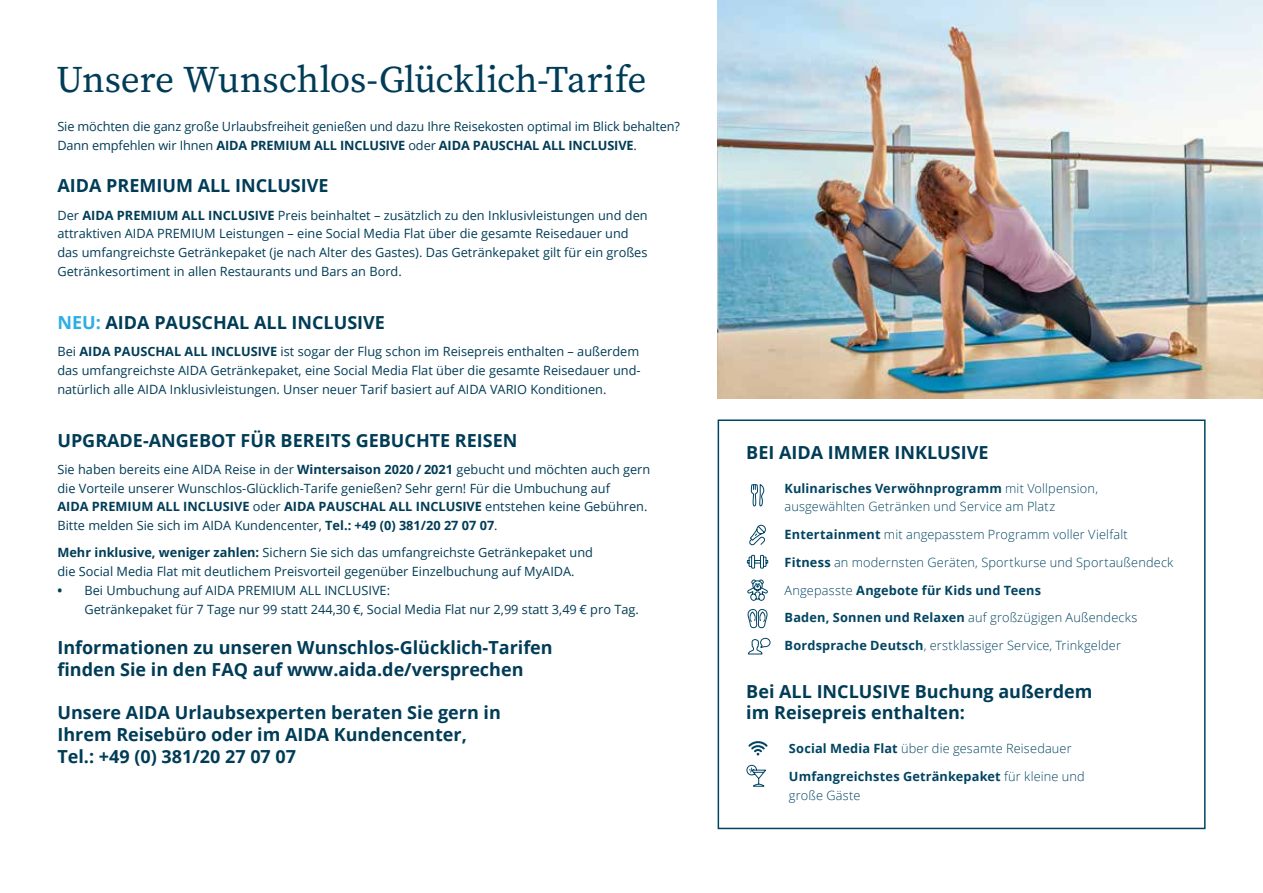
<style>
.page{position:relative;width:1263px;height:893px;background:#fff}
.page>*{position:absolute;margin:0;border:0;box-sizing:border-box;transform-origin:0 0}
.t1{font:37.5px "Source Serif Variable";letter-spacing:-.005em;color:#003c57}
.t2{font:700 18px/21.8px "Open Sans";color:#003c57}
.t3{font:12.75px/18.8px "Open Sans";color:#003c57}
.t4{font:300 12.75px/27.8px "Open Sans";letter-spacing:.015em;color:#004462}
.t5{font:700 12.75px/27.8px "Open Sans";letter-spacing:.01em;color:#004462}
.s1{font-weight:700}
.s2{color:#2bafe6}
.s3{font-weight:300}
</style>
<div class="page">
<img style="left:718px;top:0;width:545px;height:399px">
<div style="left:718px;top:419px;width:487px;height:410px;border:2px solid #004462"></div>
<svg style="left:750px;top:484px;width:15px;height:23px"></svg>
<svg style="left:749px;top:524px;width:17px;height:22px"></svg>
<svg style="left:746px;top:554px;width:22px;height:15px"></svg>
<svg style="left:747px;top:579px;width:21px;height:22px"></svg>
<svg style="left:747px;top:609px;width:24px;height:46px"></svg>
<svg style="left:748px;top:741px;width:20px;height:14px"></svg>
<svg style="left:746px;top:764px;width:20px;height:23px"></svg>
<h1 class="t1" style="left:56px;top:55px;width:592px">Unsere Wunschlos-Glücklich-Tarife</h1>
<p class="t3" style="left:57px;top:117px;width:624px">Sie möchten die ganz große Urlaubsfreiheit genießen und dazu Ihre Reisekosten optimal im Blick behalten?<br>Dann empfehlen wir Ihnen <span class="s1">AIDA PREMIUM ALL INCLUSIVE</span> oder <span class="s1">AIDA PAUSCHAL ALL INCLUSIVE</span>.</p>
<h2 class="t2" style="left:57px;top:174px;width:273px">AIDA PREMIUM ALL INCLUSIVE</h2>
<p class="t3" style="left:57px;top:205px;width:592px">Der <span class="s1">AIDA PREMIUM ALL INCLUSIVE</span> Preis beinhaltet – zusätzlich zu den Inklusivleistungen und den attraktiven AIDA PREMIUM Leistungen – eine Social Media Flat über die gesamte Reisedauer und das umfangreichste Getränkepaket (je nach Alter des Gastes). Das Getränkepaket gilt für ein großes Getränkesortiment in allen Restaurants und Bars an Bord.</p>
<h2 class="t2" style="left:57px;top:311px;width:329px"><span class="s2">NEU:</span> AIDA PAUSCHAL ALL INCLUSIVE</h2>
<p class="t3" style="left:57px;top:342px;width:585px;text-align:justify">Bei <span class="s1">AIDA PAUSCHAL ALL INCLUSIVE</span> ist sogar der Flug schon im Reisepreis enthalten – außerdem das umfangreichste AIDA Getränkepaket, eine Social Media Flat über die gesamte Reisedauer und&shy;natürlich alle AIDA Inklusivleistungen. Unser neuer Tarif basiert auf AIDA VARIO Konditionen.</p>
<h2 class="t2" style="left:57px;top:429px;width:462px">UPGRADE-ANGEBOT FÜR BEREITS GEBUCHTE REISEN</h2>
<p class="t3" style="left:57px;top:460px;width:594px">Sie haben bereits eine AIDA Reise in der <span class="s1">Wintersaison 2020 / 2021</span> gebucht und möchten auch gern die Vorteile unserer Wunschlos-Glücklich-Tarife genießen? Sehr gern! Für die Umbuchung auf<br><span class="s1">AIDA PREMIUM ALL INCLUSIVE</span> oder <span class="s1">AIDA PAUSCHAL ALL INCLUSIVE</span> entstehen keine Gebühren.<br>Bitte melden Sie sich im AIDA Kundencenter, <span class="s1">Tel.: +49 (0) 381/20 27 07 07</span>.</p>
<p class="t3" style="left:57px;top:543px;width:537px"><span class="s1">Mehr inklusive, weniger zahlen:</span> Sichern Sie sich das umfangreichste Getränkepaket und die Social Media Flat mit deutlichem Preisvorteil gegenüber Einzelbuchung auf MyAIDA.</p>
<p class="t3" style="left:84px;top:581px;width:556px;text-indent:-27px"><span class="s1">•</span> Bei Umbuchung auf AIDA PREMIUM ALL INCLUSIVE:<br>Getränkepaket für 7 Tage nur 99 statt 244,30 €, Social Media Flat nur 2,99 statt 3,49 € pro Tag.</p>
<h2 class="t2" style="left:57px;top:636px;width:497px">Informationen zu unseren Wunschlos-Glücklich-Tarifen finden Sie in den FAQ auf www.aida.de/versprechen</h2>
<h2 class="t2" style="left:57px;top:702px;width:445px">Unsere AIDA Urlaubsexperten beraten Sie gern in<br>Ihrem Reisebüro oder im AIDA Kundencenter,<br>Tel.: +49 (0) 381/20 27 07 07</h2>
<h2 class="t2" style="left:746px;top:441px;width:244px">BEI AIDA IMMER INKLUSIVE</h2>
<p class="t4" style="left:784px;top:478px;width:315px;line-height:18.8px"><span class="s1">Kulinarisches Verwöhnprogramm</span> mit Vollpension, ausgewählten Getränken und Service am Platz</p>
<p class="t4" style="left:784px;top:520px;width:390px"><span class="s1">Entertainment</span> mit angepasstem Programm voller Vielfalt <span class="s1">Fitness</span> an modernsten Geräten, Sportkurse und Sportaußendeck Angepasste <span class="s1">Angebote für Kids und Teens<br>Baden, Sonnen und Relaxen</span> auf großzügigen Außendecks <span class="s1">Bordsprache Deutsch</span>, erstklassiger Service, Trinkgelder</p>
<h2 class="t2" style="left:746px;top:680px;width:348px;line-height:21px">Bei ALL INCLUSIVE Buchung außerdem im Reisepreis enthalten:</h2>
<p class="t5" style="left:789px;top:735px;width:297px">Social Media Flat <span class="s3">über die gesamte Reisedauer<br></span>Umfangreichstes Getränkepaket <span class="s3">für kleine und</span></p>
<p class="t4" style="left:789px;top:781px;width:73px">große Gäste</p>
</div>
